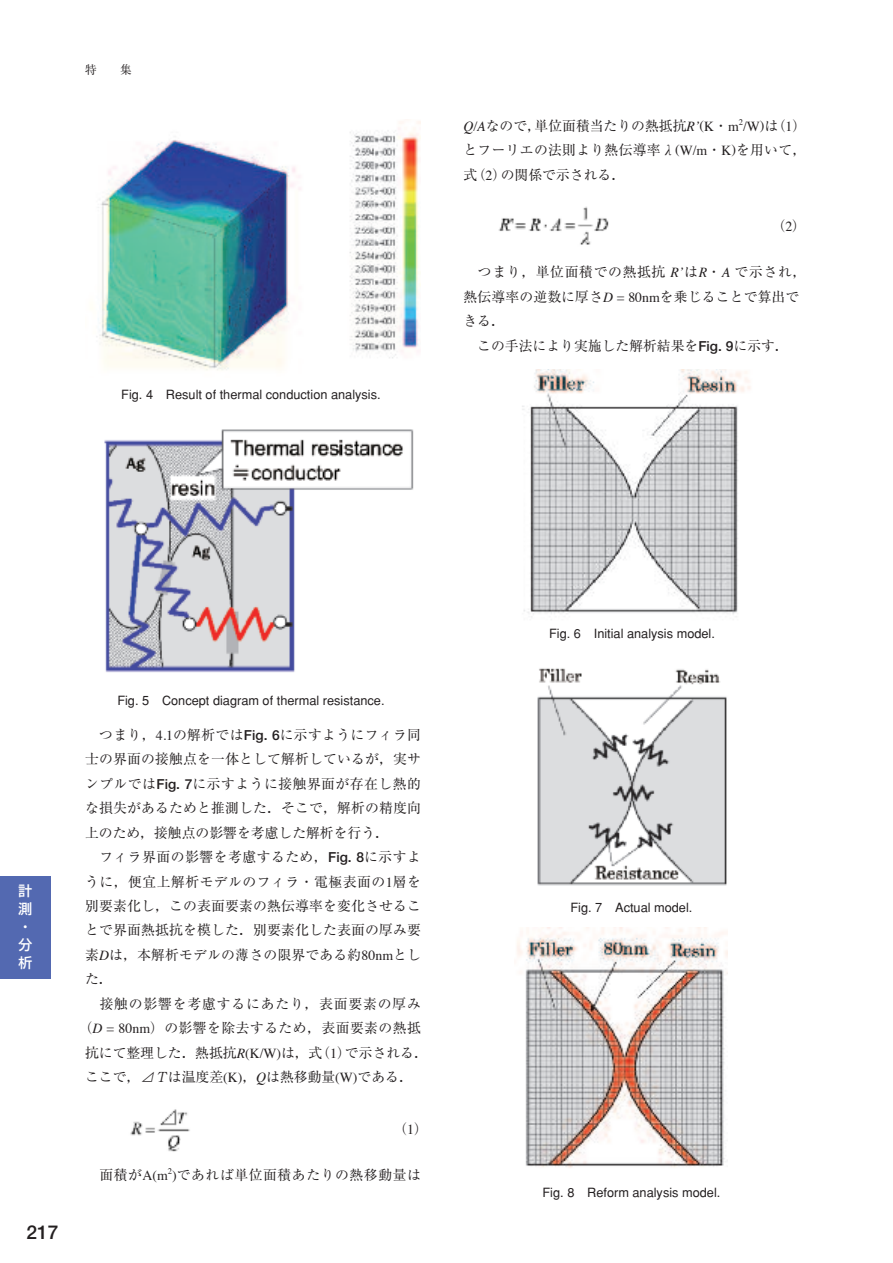
<style>
.page{position:relative;width:893px;height:1263px;background:#fff}
.page>*{position:absolute;margin:0;border:0;box-sizing:border-box;transform-origin:0 0}
.t1{font:700 19.2px "Futo Go B101";color:#231f20}
.t2{font:13.8px/24.5px "Ryumin";letter-spacing:.015em;color:#231f20;text-align:justify}
.t3{font:13.8px "Ryumin";letter-spacing:.035em;color:#231f20}
.t4{font:13.8px "Ryumin";letter-spacing:.04em;color:#231f20}
.t5{font:13.8px "Ryumin";letter-spacing:.06em;color:#231f20}
.t6{font:500 13.8px/17.9px "Shin Go";color:#fff;text-align:justify}
.t7{font:500 12.75px "Gothic BBB";color:#231f20}
.t8{font:11.7px "Ryumin";color:#231f20}
.s1{font-family:"Times";font-style:italic}
.s2{font-family:"Times"}
.s3{font-family:"Futo Go B101";font-weight:700}
.s4{font-style:italic}
</style>
<div class="page">
<div style="left:0;top:876px;width:51px;height:102px;background:#5369b1"></div>
<img style="left:96px;top:121px;width:325px;height:249px">
<img style="left:104px;top:429px;width:310px;height:244px">
<img style="left:130px;top:1109px;width:60px;height:43px">
<img style="left:498px;top:206px;width:111px;height:39px">
<img style="left:522px;top:369px;width:229px;height:248px">
<img style="left:537px;top:668px;width:190px;height:218px">
<img style="left:517px;top:927px;width:211px;height:241px">
<p class="t8" style="left:85px;top:62px;width:13px">特</p>
<p class="t8" style="left:120px;top:62px;width:13px">集</p>
<p class="t7" style="left:121px;top:387px;width:261px">Fig. 4 Result of thermal conduction analysis.</p>
<p class="t2" style="left:463px;top:113px;width:344px"><span class="s1">Q/A</span>なので，単位面積当たりの熱抵抗<span class="s1">R’</span><span class="s2">(K</span>・<span class="s2">m</span><sup>2</sup><span class="s2">/W)</span>は（<span class="s2">1</span>）とフーリエの法則より熱伝導率λ<span class="s2">(W/m</span>・<span class="s2">K)</span>を用いて，式（<span class="s2">2</span>）の関係で示される．</p>
<p class="t2" style="left:771px;top:213px;width:36px">（<span class="s2">2</span>）</p>
<p class="t2" style="left:463px;top:260px;width:344px;text-align:left;text-indent:14px">つまり，単位面積での熱抵抗 <span class="s1">R’</span>は<span class="s1">R</span>・<span class="s1">A</span> で示され，熱伝導率の逆数に厚さ<span class="s1">D</span> <span class="s2">= 80nm</span>を乗じることで算出できる．</p>
<p class="t2" style="left:477px;top:333px;width:313px">この手法により実施した解析結果を<span class="s3">Fig. 9</span>に示す．</p>
<p class="t6" style="left:19px;top:882px;width:15px">計測・分析</p>
<h1 class="t1" style="left:27px;top:1221px;width:33px">217</h1>
<p class="t7" style="left:117px;top:693px;width:269px">Fig. 5 Concept diagram of thermal resistance.</p>
<p class="t2" style="left:85px;top:722px;width:337px;text-indent:14px">つまり，<span class="s2">4.1</span>の解析では<span class="s3">Fig. 6</span>に示すようにフィラ同士の界面の接触点を一体として解析しているが，実サンプルでは<span class="s3">Fig. 7</span>に示すように接触界面が存在し熱的な損失があるためと推測した．そこで，解析の精度向上のため，接触点の影響を考慮した解析を行う．</p>
<p class="t2" style="left:85px;top:844px;width:337px;text-indent:14px">フィラ界面の影響を考慮するため，<span class="s3">Fig. 8</span>に示すように，便宜上解析モデルのフィラ・電極表面の<span class="s2">1</span>層を別要素化し，この表面要素の熱伝導率を変化させることで界面熱抵抗を模した．別要素化した表面の厚み要素<span class="s1">D</span>は，本解析モデルの薄さの限界である約<span class="s2">80nm</span>とした．</p>
<p class="t5" style="left:100px;top:995px;width:323px">接触の影響を考慮するにあたり，表面要素の厚み</p>
<p class="t3" style="left:79px;top:1020px;width:344px">（<span class="s1">D</span> <span class="s2">= 80nm</span>）の影響を除去するため，表面要素の熱抵</p>
<p class="t2" style="left:85px;top:1040px;width:344px">抗にて整理した．熱抵抗<span class="s1">R</span><span class="s2">(K/W)</span>は，式（<span class="s2">1</span>）で示される．</p>
<p class="t2" style="left:85px;top:1064px;width:329px">ここで，<span class="s4">⊿Ｔ</span>は温度差<span class="s2">(K)</span>，<span class="s1">Q</span>は熱移動量<span class="s2">(W)</span>である．</p>
<p class="t2" style="left:393px;top:1116px;width:36px">（<span class="s2">1</span>）</p>
<p class="t4" style="left:99px;top:1166px;width:323px">面積が<span class="s2">A(m</span><sup>2</sup><span class="s2">)</span>であれば単位面積あたりの熱移動量は</p>
<p class="t7" style="left:549px;top:626px;width:167px">Fig. 6 Initial analysis model.</p>
<p class="t7" style="left:570px;top:900px;width:123px">Fig. 7 Actual model.</p>
<p class="t7" style="left:542px;top:1185px;width:179px">Fig. 8 Reform analysis model.</p>
</div>
